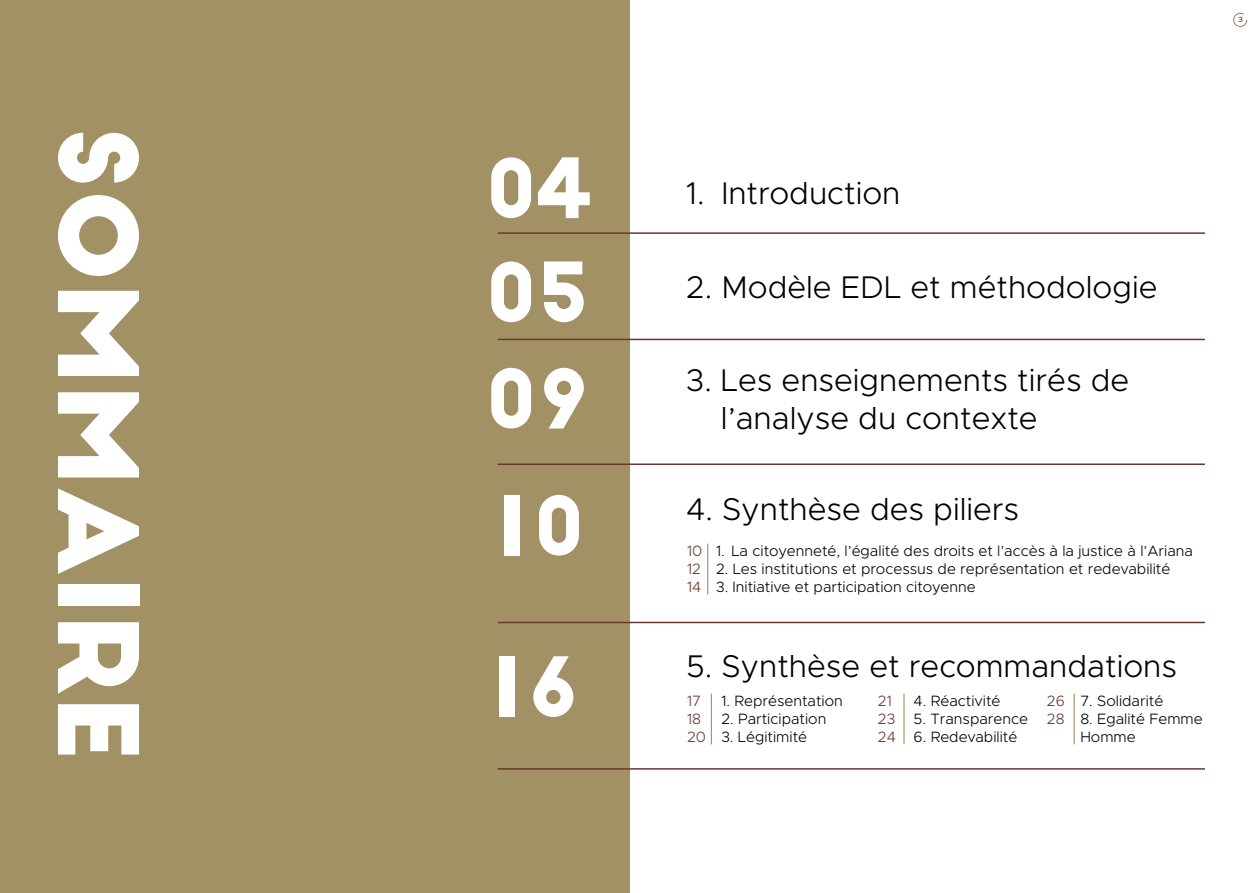
<style>
.page{position:relative;width:1259px;height:893px;background:#fff}
.page>*{position:absolute;margin:0;border:0;box-sizing:border-box;transform-origin:0 0}
.t1{font:108px "Big John";color:#fff}
.t2{font:81px/105.1px "Big John";color:#fff;text-align:justify}
.t3{font:300 31.5px/37.8px "Metropolis";color:#000}
.t4{font:300 15px/18px "Metropolis";color:#000}
.t5{font:300 15px/18px "Metropolis";color:#6b3630}
.t6{font:500 7.5px "Metropolis";color:#6b3630}
</style>
<div class="page">
<svg style="left:1233px;top:13px;width:14px;height:14px"></svg>
<div style="left:0;top:0;width:629px;height:893px;background:#a19165"></div>
<hr style="left:497px;top:232px;width:708px;height:2px;background:#6b3630">
<hr style="left:497px;top:339px;width:708px;height:1px;background:#6b3630">
<hr style="left:497px;top:463px;width:708px;height:2px;background:#6b3630">
<hr style="left:497px;top:622px;width:708px;height:1px;background:#6b3630">
<hr style="left:497px;top:768px;width:708px;height:2px;background:#6b3630">
<hr style="left:707px;top:544px;width:1px;height:50px;background:#a1814d">
<hr style="left:711px;top:694px;width:1px;height:50px;background:#a1814d">
<hr style="left:903px;top:694px;width:1px;height:50px;background:#a1814d">
<hr style="left:1074px;top:694px;width:1px;height:50px;background:#a1814d">
<h1 class="t1" style="left:146px;top:126px;width:637px;rotate:90deg">Sommaire</h1>
<h2 class="t2" style="left:485px;top:139px;width:107px">04<br>05<br>09</h2>
<h2 class="t2" style="left:485px;top:448px;width:102px;line-height:161.4px">10<br>16</h2>
<p class="t6" style="left:1238px;top:15px;width:6px">3</p>
<h3 class="t3" style="left:686px;top:175px;width:216px">1. Introduction</h3>
<h3 class="t3" style="left:686px;top:268px;width:473px">2. Modèle EDL et méthodologie</h3>
<h3 class="t3" style="left:721px;top:361px;width:410px;text-indent:-35px">3. Les enseignements tirés de l’analyse du contexte</h3>
<h3 class="t3" style="left:686px;top:490px;width:334px">4. Synthèse des piliers</h3>
<p class="t4" style="left:716px;top:542px;width:478px">1. La citoyenneté, l’égalité des droits et l’accès à la justice à l’Ariana</p>
<p class="t4" style="left:716px;top:560px;width:456px">2. Les institutions et processus de représentation et redevabilité</p>
<p class="t4" style="left:716px;top:578px;width:261px">3. Initiative et participation citoyenne</p>
<p class="t5" style="left:687px;top:541px;width:17px;text-align:justify">10<br>12<br>14</p>
<h3 class="t3" style="left:686px;top:647px;width:492px">5. Synthèse et recommandations</h3>
<p class="t4" style="left:721px;top:691px;width:123px">1. Représentation</p>
<p class="t4" style="left:721px;top:709px;width:107px">2. Participation</p>
<p class="t4" style="left:721px;top:727px;width:87px">3. Légitimité</p>
<p class="t4" style="left:913px;top:691px;width:88px">4. Réactivité</p>
<p class="t4" style="left:913px;top:709px;width:116px">5. Transparence</p>
<p class="t4" style="left:913px;top:727px;width:105px">6. Redevabilité</p>
<p class="t4" style="left:1080px;top:691px;width:84px">7. Solidarité</p>
<p class="t4" style="left:1080px;top:709px;width:124px">8. Egalité Femme<br>Homme</p>
<p class="t5" style="left:687px;top:691px;width:20px">17<br>18<br>20</p>
<p class="t5" style="left:878px;top:691px;width:19px">21<br>23<br>24</p>
<p class="t5" style="left:1047px;top:691px;width:19px">26<br>28</p>
</div>
